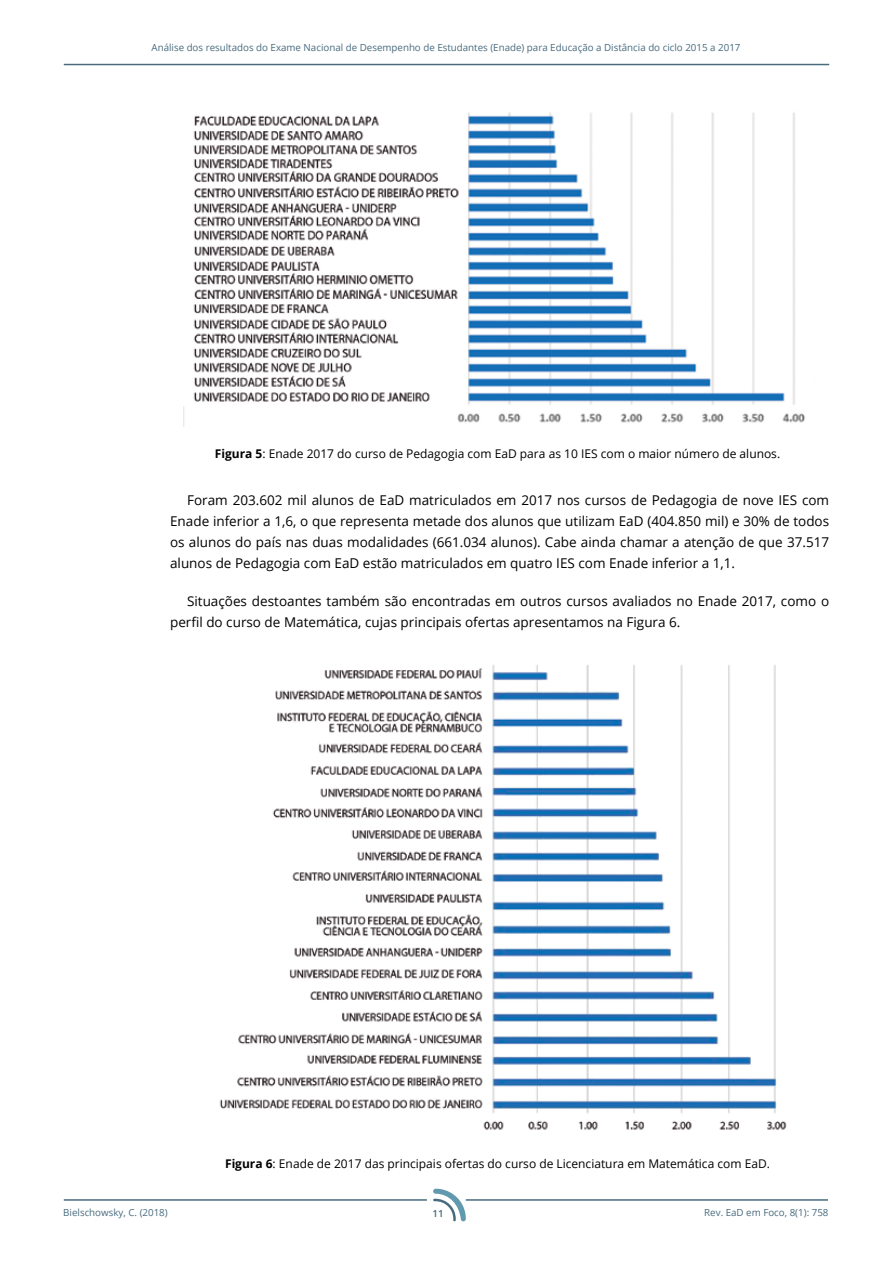
<style>
.page{position:relative;width:893px;height:1263px;background:#fff}
.page>*{position:absolute;margin:0;border:0;box-sizing:border-box;transform-origin:0 0}
.t1{font:13.5px/21px "Open Sans";color:#000;text-align:justify}
.t2{font:12px "Open Sans";color:#000}
.t3{font:9.75px "Open Sans";color:#486b7e}
.t4{font:600 9.75px "Open Sans";color:#486b7e}
.s1{font-weight:700}
</style>
<div class="page">
<hr style="left:64px;top:64px;width:765px;height:1px;background:#486b7e">
<hr style="left:466px;top:1199px;width:362px;height:2px;background:#486b7e">
<svg style="left:433px;top:1189px;width:33px;height:32px"></svg>
<hr style="left:64px;top:1199px;width:363px;height:2px;background:#486b7e">
<img style="left:193px;top:112px;width:612px;height:311px">
<img style="left:220px;top:665px;width:567px;height:465px">
<p class="t3" style="left:151px;top:41px;width:590px">Análise dos resultados do Exame Nacional de Desempenho de Estudantes (Enade) para Educação a Distância do ciclo 2015 a 2017</p>
<p class="t2" style="left:215px;top:446px;width:567px"><span class="s1">Figura 5</span>: Enade 2017 do curso de Pedagogia com EaD para as 10 IES com o maior número de alunos.</p>
<p class="t1" style="left:170px;top:489px;width:661px;text-indent:17px">Foram 203.602 mil alunos de EaD matriculados em 2017 nos cursos de Pedagogia de nove IES com Enade inferior a 1,6, o que representa metade dos alunos que utilizam EaD (404.850 mil) e 30% de todos os alunos do país nas duas modalidades (661.034 alunos). Cabe ainda chamar a atenção de que 37.517 alunos de Pedagogia com EaD estão matriculados em quatro IES com Enade inferior a 1,1.</p>
<p class="t1" style="left:170px;top:590px;width:661px;text-indent:17px">Situações destoantes também são encontradas em outros cursos avaliados no Enade 2017, como o perfil do curso de Matemática, cujas principais ofertas apresentamos na Figura 6.</p>
<p class="t2" style="left:225px;top:1155px;width:546px"><span class="s1">Figura 6</span>: Enade de 2017 das principais ofertas do curso de Licenciatura em Matemática com EaD.</p>
<p class="t3" style="left:63px;top:1206px;width:106px">Bielschowsky, C. (2018)</p>
<p class="t3" style="left:704px;top:1206px;width:126px">Rev. EaD em Foco, 8(1): 758</p>
<p class="t4" style="left:432px;top:1207px;width:13px">11</p>
</div>
